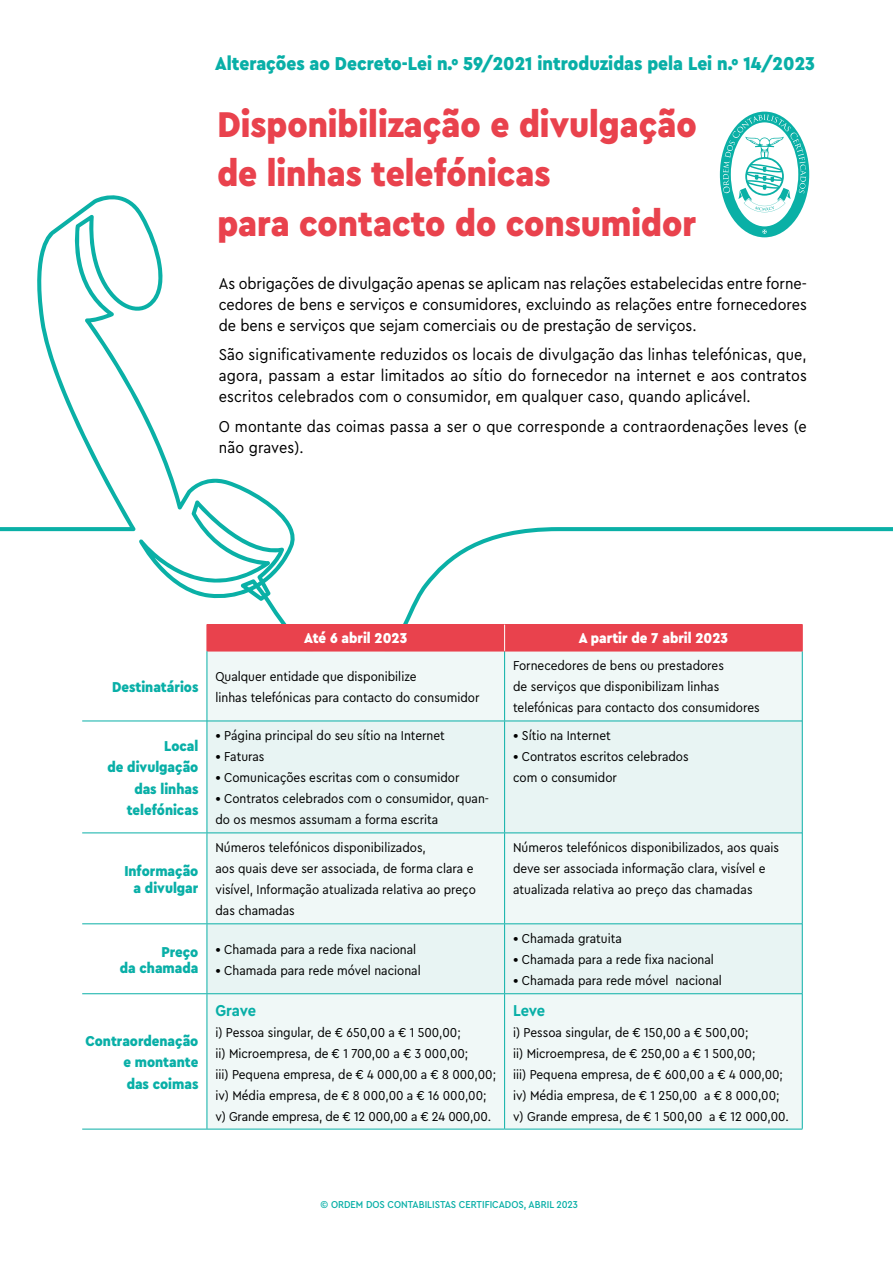
<style>
.page{position:relative;width:893px;height:1263px;background:#fff}
.page>*{position:absolute;margin:0;border:0;box-sizing:border-box;transform-origin:0 0}
.t1{font:900 37.5px/49.5px "Cera Compact Pro";color:#e9424d}
.t2{font:900 19.5px "Cera Compact Pro";color:#09afa7}
.t3{font:16.5px/21px "Cera Compact Pro";letter-spacing:.01em;color:#000;text-align:justify}
.t4{font:700 16.5px "Cera Compact Pro";letter-spacing:-.02em;color:#09afa7}
.t5{font:900 15px/21px "Cera Compact Pro";color:#09afa7;text-align:right}
.t6{font:900 15px "Cera Compact Pro";color:#fff}
.t7{font:13.5px/21px "Cera Compact Pro";color:#000}
.t8{font:500 10.5px "Cera Compact Pro";color:#09afa7}
.s1{font-weight:500}
</style>
<div class="page">
<svg style="left:0;top:195px;width:893px;height:474px"></svg>
<div style="left:208px;top:652px;width:594px;height:477px;background:#f0f8f7"></div>
<div style="left:208px;top:722px;width:594px;height:271px;background:#e8f4f3"></div>
<hr style="left:504px;top:651px;width:1px;height:70px;background:#09afa7">
<hr style="left:802px;top:651px;width:1px;height:70px;background:#09afa7">
<hr style="left:504px;top:721px;width:1px;height:111px;background:#09afa7">
<hr style="left:802px;top:721px;width:1px;height:112px;background:#09afa7">
<hr style="left:504px;top:833px;width:1px;height:90px;background:#09afa7">
<hr style="left:802px;top:833px;width:1px;height:91px;background:#09afa7">
<hr style="left:504px;top:924px;width:1px;height:69px;background:#09afa7">
<hr style="left:802px;top:924px;width:1px;height:70px;background:#09afa7">
<hr style="left:504px;top:994px;width:1px;height:135px;background:#09afa7">
<hr style="left:802px;top:994px;width:1px;height:135px;background:#09afa7">
<hr style="left:207px;top:651px;width:298px;height:1px;background:#e9424d">
<hr style="left:505px;top:651px;width:297px;height:1px;background:#e9424d">
<div style="left:207px;top:624px;width:596px;height:27px;background:#e9424d"></div>
<hr style="left:82px;top:721px;width:125px;height:1px;background:#09afa7">
<hr style="left:207px;top:721px;width:298px;height:1px;background:#09afa7">
<hr style="left:505px;top:721px;width:297px;height:1px;background:#09afa7">
<hr style="left:207px;top:833px;width:1px;height:90px;background:#09afa7">
<hr style="left:207px;top:924px;width:1px;height:69px;background:#09afa7">
<hr style="left:207px;top:994px;width:1px;height:135px;background:#09afa7">
<hr style="left:82px;top:832px;width:125px;height:1px;background:#09afa7">
<hr style="left:207px;top:832px;width:298px;height:1px;background:#09afa7">
<hr style="left:505px;top:832px;width:297px;height:1px;background:#09afa7">
<hr style="left:82px;top:923px;width:125px;height:1px;background:#09afa7">
<hr style="left:207px;top:923px;width:298px;height:1px;background:#09afa7">
<hr style="left:505px;top:923px;width:297px;height:1px;background:#09afa7">
<hr style="left:82px;top:993px;width:125px;height:1px;background:#09afa7">
<hr style="left:207px;top:993px;width:298px;height:1px;background:#09afa7">
<hr style="left:505px;top:993px;width:297px;height:1px;background:#09afa7">
<hr style="left:82px;top:1129px;width:125px;height:1px;background:#09afa7">
<hr style="left:207px;top:1129px;width:298px;height:1px;background:#09afa7">
<hr style="left:505px;top:1129px;width:297px;height:1px;background:#09afa7">
<hr style="left:207px;top:651px;width:1px;height:70px;background:#09afa7">
<hr style="left:207px;top:721px;width:1px;height:111px;background:#09afa7">
<svg style="left:720px;top:112px;width:89px;height:125px"></svg>
<h2 class="t2" style="left:215px;top:50px;width:601px">Alterações ao Decreto-Lei n.º 59/2021 introduzidas pela Lei n.º 14/2023</h2>
<h1 class="t1" style="left:217px;top:98px;width:481px">Disponibilização e divulgação de linhas telefónicas<br>para contacto do consumidor</h1>
<p class="t3" style="left:219px;top:272px;width:590px">As obrigações de divulgação apenas se aplicam nas relações estabelecidas entre forne&shy;cedores de bens e serviços e consumidores, excluindo as relações entre fornecedores de bens e serviços que sejam comerciais ou de prestação de serviços.</p>
<p class="t3" style="left:219px;top:343px;width:590px">São significativamente reduzidos os locais de divulgação das linhas telefónicas, que, agora, passam a estar limitados ao sítio do fornecedor na internet e aos contratos escritos celebrados com o consumidor, em qualquer caso, quando aplicável.</p>
<p class="t3" style="left:219px;top:415px;width:590px">O montante das coimas passa a ser o que corresponde a contraordenações leves (e não graves).</p>
<p class="t6" style="left:304px;top:628px;width:104px">Até 6 abril 2023</p>
<p class="t6" style="left:579px;top:628px;width:151px">A partir de 7 abril 2023</p>
<p class="t5" style="left:112px;top:676px;width:88px">Destinatários</p>
<p class="t7" style="left:215px;top:665px;width:266px">Qualquer entidade que disponibilize<br>linhas telefónicas para contacto do consumidor</p>
<p class="t7" style="left:513px;top:655px;width:248px">Fornecedores de bens ou prestadores<br>de serviços que disponibilizam linhas telefónicas para contacto dos consumidores</p>
<p class="t5" style="left:107px;top:735px;width:92px">Local<br>de divulgação das linhas telefónicas</p>
<p class="t7" style="left:215px;top:725px;width:231px"><span class="s1">•</span> Página principal do seu sítio na Internet</p>
<p class="t7" style="left:215px;top:746px;width:51px"><span class="s1">•</span> Faturas</p>
<p class="t7" style="left:215px;top:767px;width:246px"><span class="s1">•</span> Comunicações escritas com o consumidor</p>
<p class="t7" style="left:215px;top:788px;width:275px"><span class="s1">•</span> Contratos celebrados com o consumidor, quan&shy;do os mesmos assumam a forma escrita</p>
<p class="t7" style="left:513px;top:725px;width:99px"><span class="s1">•</span> Sítio na Internet</p>
<p class="t7" style="left:513px;top:746px;width:177px"><span class="s1">•</span> Contratos escritos celebrados com o consumidor</p>
<p class="t5" style="left:124px;top:863px;width:76px;line-height:16.2px">Informação a divulgar</p>
<p class="t7" style="left:215px;top:837px;width:262px">Números telefónicos disponibilizados,<br>aos quais deve ser associada, de forma clara e visível, Informação atualizada relativa ao preço das chamadas</p>
<p class="t7" style="left:513px;top:837px;width:267px">Números telefónicos disponibilizados, aos quais deve ser associada informação clara, visível e atualizada relativa ao preço das chamadas</p>
<p class="t5" style="left:120px;top:943px;width:80px;line-height:16.2px">Preço<br>da chamada</p>
<p class="t7" style="left:215px;top:938px;width:202px"><span class="s1">•</span> Chamada para a rede fixa nacional</p>
<p class="t7" style="left:215px;top:959px;width:207px"><span class="s1">•</span> Chamada para rede móvel nacional</p>
<p class="t5" style="left:123px;top:1030px;width:77px;text-align:justify;text-indent:-38px">Contraordenação e montante das coimas</p>
<p class="t4" style="left:215px;top:999px;width:42px">Grave</p>
<p class="t7" style="left:215px;top:1021px;width:282px">i) Pessoa singular, de € 650,00 a € 1 500,00;<br>ii) Microempresa, de € 1 700,00 a € 3 000,00;<br>iii) Pequena empresa, de € 4 000,00 a € 8 000,00; iv) Média empresa, de € 8 000,00 a € 16 000,00; v) Grande empresa, de € 12 000,00 a € 24 000,00.</p>
<p class="t7" style="left:513px;top:928px;width:110px"><span class="s1">•</span> Chamada gratuita</p>
<p class="t7" style="left:513px;top:949px;width:202px"><span class="s1">•</span> Chamada para a rede fixa nacional</p>
<p class="t7" style="left:513px;top:970px;width:210px"><span class="s1">•</span> Chamada para rede móvel nacional</p>
<p class="t4" style="left:513px;top:999px;width:34px">Leve</p>
<p class="t7" style="left:513px;top:1021px;width:277px">i) Pessoa singular, de € 150,00 a € 500,00;<br>ii) Microempresa, de € 250,00 a € 1 500,00;<br>iii) Pequena empresa, de € 600,00 a € 4 000,00; iv) Média empresa, de € 1 250,00 a € 8 000,00; v) Grande empresa, de € 1 500,00 a € 12 000,00.</p>
<p class="t8" style="left:321px;top:1197px;width:259px">© ORDEM DOS CONTABILISTAS CERTIFICADOS, ABRIL 2023</p>
</div>
